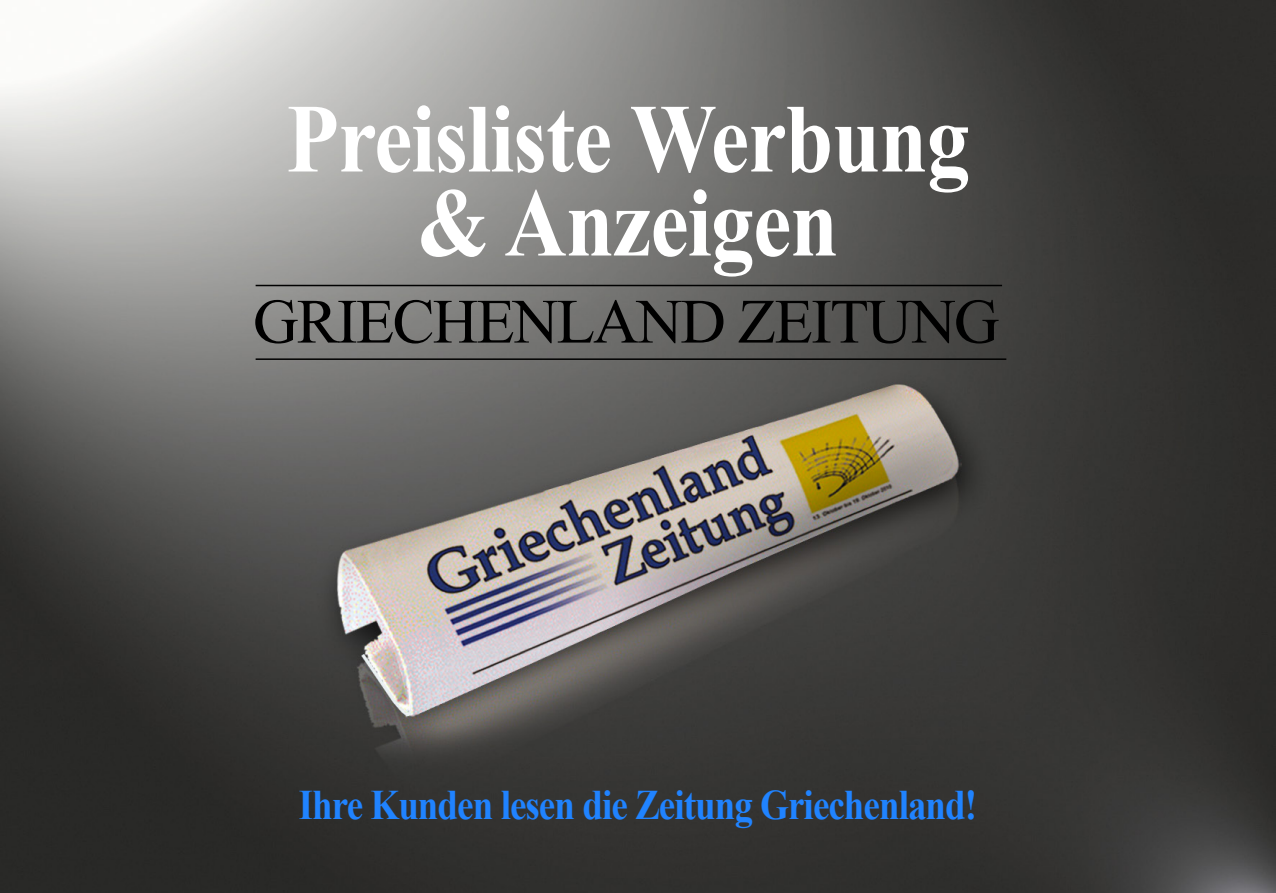
<style>
.page{position:relative;width:1276px;height:893px;background:#fff}
.page>*{position:absolute;margin:0;border:0;box-sizing:border-box;transform-origin:0 0}
.t1{font:700 97.5px "Times New Roman";letter-spacing:-.01em;color:#fff;scale:.88 1}
.t2{font:63px "Times New Roman";letter-spacing:-.03em;color:#000}
.t3{font:700 42px "Times New Roman";letter-spacing:-.025em;color:#2083ff;scale:.88 1}
</style>
<div class="page">
<img style="left:0;top:0;width:1276px;height:893px">
<hr style="left:256px;top:285px;width:746px;height:1px;background:#000">
<hr style="left:256px;top:358px;width:750px;height:2px;background:#000">
<p class="t1" style="left:286px;top:69px;width:778px">Preisliste Werbung</p>
<p class="t1" style="left:418px;top:153px;width:479px">&amp; Anzeigen</p>
<p class="t2" style="left:253px;top:277px;width:748px">GRIECHENLAND ZEITUNG</p>
<p class="t3" style="left:299px;top:775px;width:772px">Ihre Kunden lesen die Zeitung Griechenland!</p>
</div>
